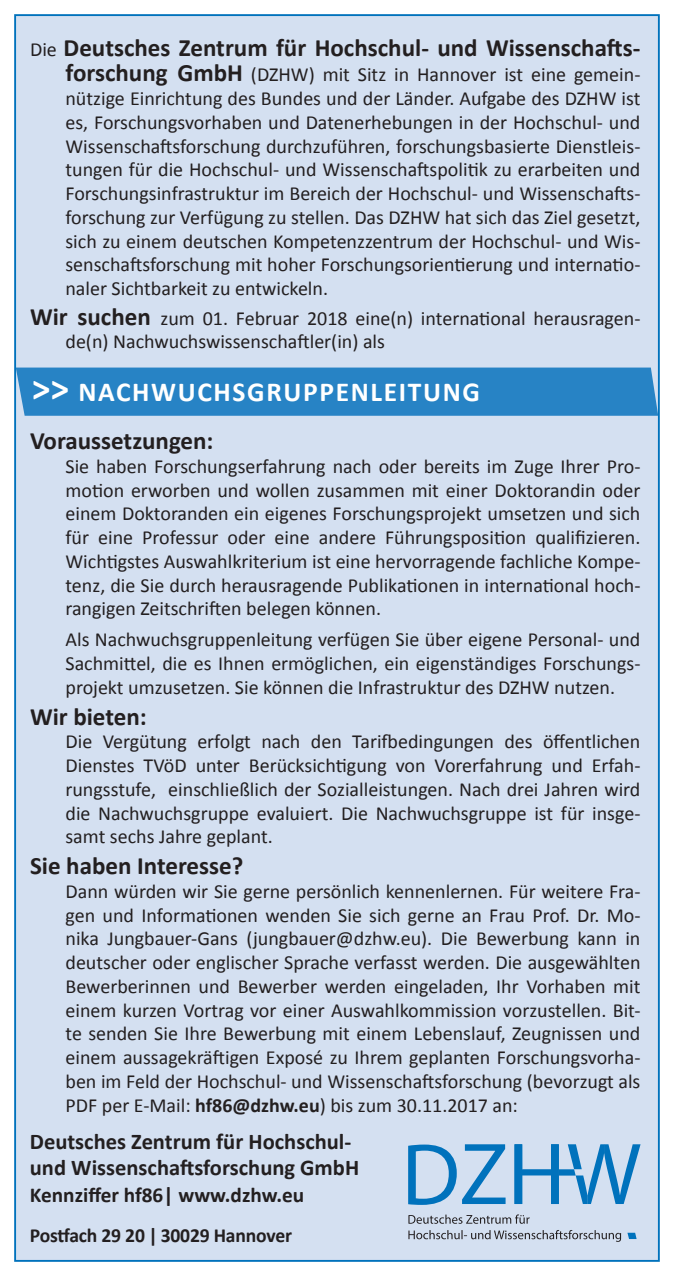
<style>
.page{position:relative;width:674px;height:1276px;background:#fff}
.page>*{position:absolute;margin:0;border:0;box-sizing:border-box;transform-origin:0 0}
.t1{font:700 27.5px "Calibri";letter-spacing:.06em;color:#fff}
.t2{font:700 25px "Calibri";color:#231f20}
.t3{font:700 22.5px/26.2px "Calibri";color:#231f20}
.t4{font:700 21.25px "Calibri";color:#231f20}
.t5{font:20px/23.8px "Calibri";color:#231f20;text-align:justify}
.t6{font:700 20px "Calibri";letter-spacing:-.01em;color:#231f20}
.s1{font-weight:400;font-size:20px}
.s2{font-weight:700;font-size:25px}
.s3{font-size:37.5px}
.s4{font-weight:700}
</style>
<div class="page">
<div style="left:14px;top:14px;width:645px;height:1247px;background:#d4e0f1;border:2px solid #0072bc"></div>
<svg style="left:408px;top:1144px;width:48px;height:61px"></svg>
<svg style="left:408px;top:1230px;width:212px;height:11px"></svg>
<svg style="left:408px;top:1214px;width:121px;height:9px"></svg>
<svg style="left:462px;top:1144px;width:43px;height:60px"></svg>
<svg style="left:627px;top:1232px;width:9px;height:7px"></svg>
<svg style="left:514px;top:1144px;width:126px;height:60px"></svg>
<div style="left:16px;top:367px;width:641px;height:49px;background:#2783c5"></div>
<p class="t2" style="left:30px;top:30px;width:611px"><span class="s1">Die</span> Deutsches Zentrum für Hochschul- und Wissenschafts-</p>
<p class="t5" style="left:65px;top:62px;width:576px"><span class="s2">forschung GmbH</span> (DZHW) mit Sitz in Hannover ist eine gemein&shy;nützige Einrichtung des Bundes und der Länder. Aufgabe des DZHW ist es, Forschungsvorhaben und Datenerhebungen in der Hochschul- und Wissenschaftsforschung durchzuführen, forschungsbasierte Dienstleis&shy;tungen für die Hochschul- und Wissenschaftspolitik zu erarbeiten und Forschungsinfrastruktur im Bereich der Hochschul- und Wissenschafts&shy;forschung zur Verfügung zu stellen. Das DZHW hat sich das Ziel gesetzt, sich zu einem deutschen Kompetenzzentrum der Hochschul- und Wis&shy;senschaftsforschung mit hoher Forschungsorientierung und internatio&shy;naler Sichtbarkeit zu entwickeln.</p>
<p class="t5" style="left:65px;top:305px;width:576px;text-indent:-35px"><span class="s2">Wir suchen</span> zum 01. Februar 2018 eine(n) international herausragen&shy;de(n) Nachwuchswissenschaftler(in) als</p>
<h1 class="t1" style="left:32px;top:373px;width:449px"><span class="s3">&gt;&gt;</span> NACHWUCHSGRUPPENLEITUNG</h1>
<p class="t2" style="left:30px;top:423px;width:185px">Voraussetzungen:</p>
<p class="t5" style="left:65px;top:454px;width:576px">Sie haben Forschungserfahrung nach oder bereits im Zuge Ihrer Pro&shy;motion erworben und wollen zusammen mit einer Doktorandin oder einem Doktoranden ein eigenes Forschungsprojekt umsetzen und sich für eine Professur oder eine andere Führungsposition qualifizieren.<br>Wichtigstes Auswahlkriterium ist eine hervorragende fachliche Kompe&shy;tenz, die Sie durch herausragende Publikationen in international hoch&shy;rangigen Zeitschriften belegen können.</p>
<p class="t5" style="left:65px;top:627px;width:576px">Als Nachwuchsgruppenleitung verfügen Sie über eigene Personal- und Sachmittel, die es Ihnen ermöglichen, ein eigenständiges Forschungs&shy;projekt umzusetzen. Sie können die Infrastruktur des DZHW nutzen.</p>
<p class="t2" style="left:30px;top:698px;width:118px">Wir bieten:</p>
<p class="t5" style="left:65px;top:729px;width:576px">Die Vergütung erfolgt nach den Tarifbedingungen des öffentlichen Dienstes TVöD unter Berücksichtigung von Vorerfahrung und Erfah&shy;rungsstufe, einschließlich der Sozialleistungen. Nach drei Jahren wird die Nachwuchsgruppe evaluiert. Die Nachwuchsgruppe ist für insge&shy;samt sechs Jahre geplant.</p>
<p class="t2" style="left:30px;top:848px;width:215px">Sie haben Interesse?</p>
<p class="t5" style="left:65px;top:879px;width:576px">Dann würden wir Sie gerne persönlich kennenlernen. Für weitere Fra&shy;gen und Informationen wenden Sie sich gerne an Frau Prof. Dr. Mo&shy;nika Jungbauer-Gans (jungbauer@dzhw.eu). Die Bewerbung kann in deutscher oder englischer Sprache verfasst werden. Die ausgewählten Bewerberinnen und Bewerber werden eingeladen, Ihr Vorhaben mit einem kurzen Vortrag vor einer Auswahlkommission vorzustellen. Bit&shy;te senden Sie Ihre Bewerbung mit einem Lebenslauf, Zeugnissen und einem aussagekräftigen Exposé zu Ihrem geplanten Forschungsvorha&shy;ben im Feld der Hochschul- und Wissenschaftsforschung (bevorzugt als PDF per E-Mail: <span class="s4">hf86@dzhw.eu</span>) bis zum 30.11.2017 an:</p>
<p class="t3" style="left:30px;top:1127px;width:331px">Deutsches Zentrum für Hochschul&shy;und Wissenschaftsforschung GmbH</p>
<p class="t4" style="left:30px;top:1179px;width:275px">Kennziffer hf86| www.dzhw.eu</p>
<p class="t6" style="left:30px;top:1221px;width:263px">Postfach 29 20 | 30029 Hannover</p>
</div>
